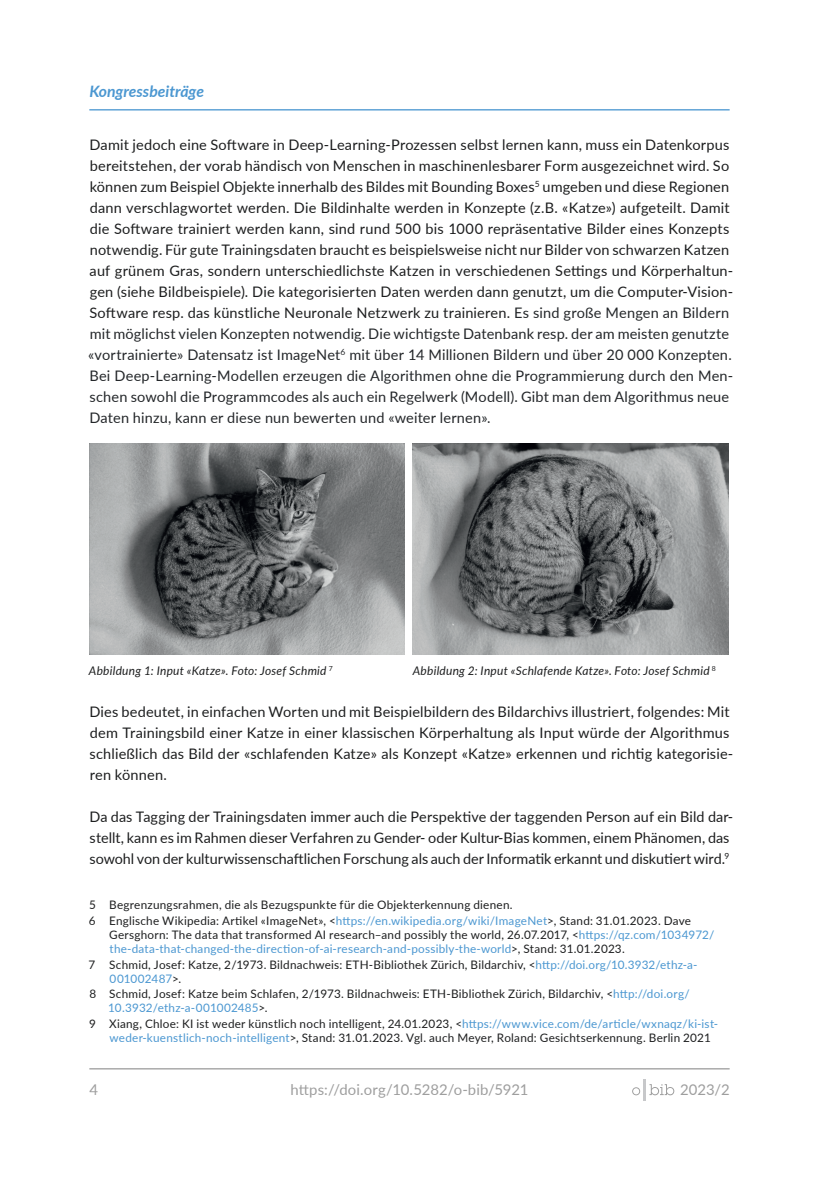
<style>
.page{position:relative;width:819px;height:1191px;background:#fff}
.page>*{position:absolute;margin:0;border:0;box-sizing:border-box;transform-origin:0 0}
.t1{font:15.75px "Lato Bold Italic 4";color:#4b97d1}
.t2{font:14.88px "Lato";letter-spacing:.005em;color:#9e9e9e}
.t3{font:14.88px "Lato Regular 5";color:#9e9e9e}
.t4{font:14.53px/21px "Lato";letter-spacing:.01em;color:#1d1e1f}
.t5{font:italic 11.9px "Lato";letter-spacing:.02em;color:#1d1e1f}
.t6{font:11.72px/14px "Lato";letter-spacing:.02em;color:#1d1e1f}
.t7{font:11.72px/14px "Lato";letter-spacing:.02em;color:#4b97d1}
.s1{color:#24272a}
.s2{color:#4b97d1}
.s3{color:#1d1e1f}
</style>
<div class="page">
<hr style="left:89px;top:109px;width:640px;height:1px;background:#4b97d1">
<hr style="left:89px;top:1068px;width:640px;height:1px;background:#9e9e9e">
<hr style="left:643px;top:1079px;width:3px;height:21px;background:#c7c8ca">
<svg style="left:632px;top:1087px;width:8px;height:8px"></svg>
<svg style="left:649px;top:1084px;width:25px;height:11px"></svg>
<img style="left:89px;top:444px;width:315px;height:210px">
<img style="left:413px;top:444px;width:315px;height:210px">
<p class="t1" style="left:89px;top:80px;width:116px">Kongressbeiträge</p>
<p class="t4" style="left:88px;top:134px;width:646px">Damit jedoch eine Software in Deep-Learning-Prozessen selbst lernen kann, muss ein Datenkorpus bereitstehen, der vorab händisch von Menschen in maschinenlesbarer Form ausgezeichnet wird. So können zum Beispiel Objekte innerhalb des Bildes mit Bounding Boxes<sup>5</sup> umgeben und diese Regionen dann verschlagwortet werden. Die Bildinhalte werden in Konzepte (z.B. «Katze») aufgeteilt. Damit die Software trainiert werden kann, sind rund 500 bis 1000 repräsentative Bilder eines Konzepts notwendig. Für gute Trainingsdaten braucht es beispielsweise nicht nur Bilder von schwarzen Katzen auf grünem Gras, sondern unterschiedlichste Katzen in verschiedenen Settings und Körperhaltun&shy;gen (siehe Bildbeispiele). Die kategorisierten Daten werden dann genutzt, um die Computer-Vision-Software resp. das künstliche Neuronale Netzwerk zu trainieren. <span class="s1">Es sind große Mengen an Bildern mit möglichst vielen Konzepten notwendig. Die wichtigste Datenbank resp. der am meisten genutzte «vortrainierte» Datensatz ist ImageNet</span><sup>6</sup> <span class="s1">mit über 14 Millionen Bildern und über 20 000 Konzepten.<br>Bei Deep-Learning-Modellen erzeugen die Algorithmen ohne die Programmierung durch den Men&shy;schen sowohl die Programmcodes als auch ein Regelwerk (Modell). Gibt man dem Algorithmus neue Daten hinzu, kann er diese nun bewerten und «weiter lernen».</span></p>
<p class="t5" style="left:89px;top:662px;width:245px">Abbildung 1: Input «Katze». Foto: Josef Schmid <sup>7</sup></p>
<p class="t5" style="left:413px;top:662px;width:305px">Abbildung 2: Input «Schlafende Katze». Foto: Josef Schmid <sup>8</sup></p>
<p class="t4" style="left:89px;top:701px;width:645px">Dies bedeutet, in einfachen Worten und mit Beispielbildern des Bildarchivs illustriert, folgendes: Mit dem Trainingsbild einer Katze in einer klassischen Körperhaltung als Input würde der Algorithmus schließlich das Bild der «schlafenden Katze» als Konzept «Katze» erkennen und richtig kategorisie&shy;ren können.</p>
<p class="t4" style="left:89px;top:806px;width:645px">Da das Tagging der Trainingsdaten immer auch die Perspektive der taggenden Person auf ein Bild dar&shy;stellt, kann es im Rahmen dieser Verfahren zu Gender- oder Kultur-Bias kommen, einem Phänomen, das sowohl von der kulturwissenschaftlichen Forschung als auch der Informatik erkannt und diskutiert wird.<sup>9</sup></p>
<p class="t6" style="left:89px;top:897px;width:603px;line-height:15.6px">5 Begrenzungsrahmen, die als Bezugspunkte für die Objekterkennung dienen.<br>6 Englische Wikipedia: Artikel «ImageNet», &lt;<span class="s2">https://en.wikipedia.org/wiki/ImageNet</span>&gt;, Stand: 31.01.2023. Dave</p>
<p class="t7" style="left:109px;top:927px;width:606px"><span class="s3">Gersghorn: The data that transformed AI research–and possibly the world, 26.07.2017, &lt;</span>https://qz.com/1034972/ the-data-that-changed-the-direction-of-ai-research-and-possibly-the-world<span class="s3">&gt;, Stand: 31.01.2023.</span></p>
<p class="t6" style="left:110px;top:957px;width:589px;text-indent:-21px">7 Schmid, Josef: Katze, 2/1973. Bildnachweis: ETH-Bibliothek Zürich, Bildarchiv, &lt;<span class="s2">http://doi.org/10.3932/ethz-a-<br>001002487</span>&gt;.</p>
<p class="t6" style="left:108px;top:986px;width:583px;text-indent:-19px">8 Schmid, Josef: Katze beim Schlafen, 2/1973. Bildnachweis: ETH-Bibliothek Zürich, Bildarchiv, &lt;<span class="s2">http://doi.org/<br>10.3932/ethz-a-001002485</span>&gt;.</p>
<p class="t6" style="left:110px;top:1016px;width:610px;text-indent:-20px">9 Xiang, Chloe: KI ist weder künstlich noch intelligent, 24.01.2023, &lt;<span class="s2">https://www.vice.com/de/article/wxnaqz/ki-ist&shy;weder-kuenstlich-noch-intelligent</span>&gt;, Stand: 31.01.2023. Vgl. auch Meyer, Roland: Gesichtserkennung. Berlin 2021</p>
<p class="t2" style="left:89px;top:1079px;width:10px">4</p>
<p class="t2" style="left:290px;top:1078px;width:239px">https://doi.org/10.5282/o-bib/5921</p>
<p class="t3" style="left:680px;top:1079px;width:51px">2023/2</p>
</div>
